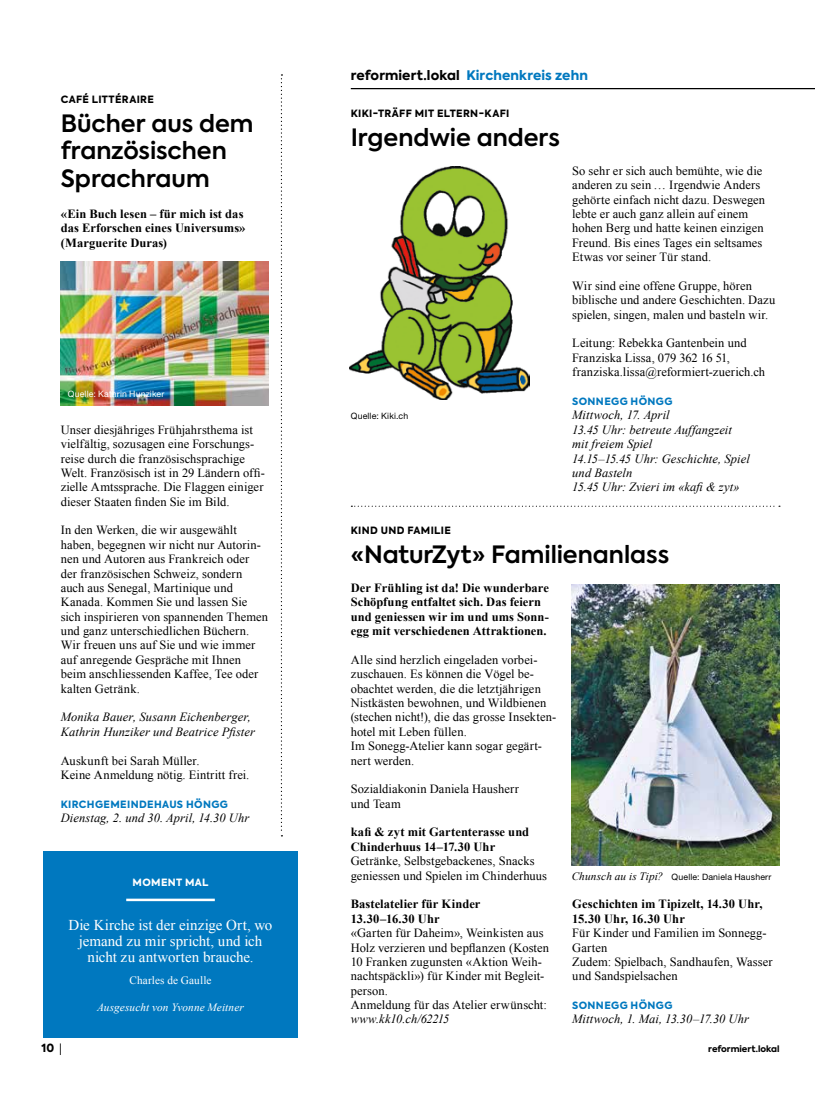
<style>
.page{position:relative;width:815px;height:1106px;background:#fff}
.page>*{position:absolute;margin:0;border:0;box-sizing:border-box;transform-origin:0 0}
.t1{font:600 23.75px/27.5px "Axiforma";color:#000}
.t2{font:15px/16.2px "Times New Roman";letter-spacing:-.005em;color:#fff;text-align:center}
.t3{font:800 13.12px "Axiforma";letter-spacing:.01em;color:#000}
.t4{font:12.5px/14.4px "Times New Roman";letter-spacing:.005em;color:#000}
.t5{font:700 12.5px/14.4px "Times New Roman";letter-spacing:.005em;color:#000}
.t6{font:italic 12.5px/14.4px "Times New Roman";letter-spacing:.005em;color:#000}
.t7{font:italic 12.5px "Times New Roman";letter-spacing:-.025em;color:#000}
.t8{font:italic 11.25px "Times New Roman";letter-spacing:.01em;color:#fff}
.t9{font:11.25px "Times New Roman";letter-spacing:.015em;color:#fff}
.t10{font:800 11.25px "Axiforma";color:#000}
.t11{font:800 10px "Axiforma";letter-spacing:.035em;color:#000}
.t12{font:800 10px "Axiforma";letter-spacing:.035em;color:#0078bf}
.t13{font:800 10px "Axiforma";letter-spacing:.04em;color:#fff}
.t14{font:8.75px "Helvetica Neue LT Pro";letter-spacing:.02em;color:#000}
.t15{font:8.75px "Helvetica Neue LT Pro";letter-spacing:.015em;color:#fff}
.t16{font:800 8.75px "Axiforma";color:#000}
.s1{color:#0078bf}
.s2{font-family:"Times New Roman";font-style:italic;font-size:11.25px}
</style>
<div class="page">
<hr style="left:351px;top:88px;width:464px;height:1px;background:#000">
<img style="left:61px;top:261px;width:207px;height:144px">
<div style="left:43px;top:850px;width:255px;height:187px;background:#0078bf"></div>
<hr style="left:126px;top:898px;width:89px;height:3px;background:#fff">
<svg style="left:281px;top:74px;width:1px;height:762px"></svg>
<svg style="left:351px;top:505px;width:429px;height:2px"></svg>
<img style="left:350px;top:166px;width:179px;height:234px">
<img style="left:572px;top:584px;width:207px;height:281px">
<p class="t11" style="left:61px;top:92px;width:95px">CAFÉ LITTÉRAIRE</p>
<h1 class="t1" style="left:61px;top:110px;width:194px">Bücher aus dem französischen<br>Sprachraum</h1>
<p class="t5" style="left:61px;top:206px;width:186px">«Ein Buch lesen – für mich ist das das Erforschen eines Universums» (Marguerite Duras)</p>
<p class="t15" style="left:68px;top:388px;width:98px">Quelle: Kathrin Hunziker</p>
<p class="t4" style="left:61px;top:422px;width:206px">Unser diesjähriges Frühjahrsthema ist vielfältig, sozusagen eine Forschungs&shy;reise durch die französischsprachige Welt. Französisch ist in 29 Ländern offi&shy;zielle Amtssprache. Die Flaggen einiger dieser Staaten finden Sie im Bild.</p>
<p class="t4" style="left:61px;top:523px;width:209px">In den Werken, die wir ausgewählt haben, begegnen wir nicht nur Autorin&shy;nen und Autoren aus Frankreich oder der französischen Schweiz, sondern auch aus Senegal, Martinique und Kanada. Kommen Sie und lassen Sie sich inspirieren von spannenden Themen und ganz unterschiedlichen Büchern.<br>Wir freuen uns auf Sie und wie immer auf anregende Gespräche mit Ihnen beim anschliessenden Kaffee, Tee oder kalten Getränk.</p>
<p class="t6" style="left:61px;top:709px;width:196px">Monika Bauer, Susann Eichenberger,<br>Kathrin Hunziker und Beatrice Pfister</p>
<p class="t4" style="left:61px;top:753px;width:190px">Auskunft bei Sarah Müller.<br>Keine Anmeldung nötig. Eintritt frei.</p>
<p class="t12" style="left:61px;top:797px;width:169px">KIRCHGEMEINDEHAUS HÖNGG</p>
<p class="t6" style="left:61px;top:810px;width:190px">Dienstag, 2. und 30. April, 14.30 Uhr</p>
<p class="t13" style="left:132px;top:875px;width:78px">MOMENT MAL</p>
<p class="t2" style="left:69px;top:916px;width:205px">Die Kirche ist der einzige Ort, wo jemand zu mir spricht, und ich nicht zu antworten brauche.</p>
<p class="t9" style="left:130px;top:973px;width:83px">Charles de Gaulle</p>
<p class="t8" style="left:97px;top:999px;width:148px">Ausgesucht von Yvonne Meitner</p>
<p class="t3" style="left:351px;top:67px;width:239px">reformiert.lokal <span class="s1">Kirchenkreis zehn</span></p>
<p class="t11" style="left:351px;top:107px;width:160px">KIKI-TRÄFF MIT ELTERN-KAFI</p>
<h1 class="t1" style="left:351px;top:124px;width:211px">Irgendwie anders</h1>
<p class="t14" style="left:351px;top:411px;width:59px">Quelle: Kiki.ch</p>
<p class="t4" style="left:572px;top:163px;width:194px">So sehr er sich auch bemühte, wie die anderen zu sein … Irgendwie Anders gehörte einfach nicht dazu. Deswegen lebte er auch ganz allein auf einem hohen Berg und hatte keinen einzigen Freund. Bis eines Tages ein seltsames Etwas vor seiner Tür stand.</p>
<p class="t4" style="left:572px;top:278px;width:205px">Wir sind eine offene Gruppe, hören biblische und andere Geschichten. Dazu spielen, singen, malen und basteln wir.</p>
<p class="t4" style="left:572px;top:336px;width:194px">Leitung: Rebekka Gantenbein und<br>Franziska Lissa, 079 362 16 51, franziska.lissa@reformiert-zuerich.ch</p>
<p class="t12" style="left:572px;top:394px;width:102px">SONNEGG HÖNGG</p>
<p class="t6" style="left:572px;top:408px;width:179px">Mittwoch, 17. April<br>13.45 Uhr: betreute Auffangzeit mit freiem Spiel<br>14.15–15.45 Uhr: Geschichte, Spiel und Basteln<br>15.45 Uhr: Zvieri im «kafi&amp; zyt»</p>
<p class="t11" style="left:351px;top:524px;width:102px">KIND UND FAMILIE</p>
<h1 class="t1" style="left:351px;top:541px;width:320px">«NaturZyt» Familienanlass</h1>
<p class="t5" style="left:351px;top:580px;width:200px">Der Frühling ist da! Die wunderbare Schöpfung entfaltet sich. Das feiern und geniessen wir im und ums Sonn&shy;egg mit verschiedenen Attraktionen.</p>
<p class="t4" style="left:351px;top:652px;width:207px">Alle sind herzlich eingeladen vorbei&shy;zuschauen. Es können die Vögel be&shy;obachtet werden, die die letztjährigen Nistkästen bewohnen, und Wildbienen (stechen nicht!), die das grosse Insekten&shy;hotel mit Leben füllen.<br>Im Sonegg-Atelier kann sogar gegärt&shy;nert werden.</p>
<p class="t4" style="left:351px;top:781px;width:170px">Sozialdiakonin Daniela Hausherr und Team</p>
<p class="t5" style="left:351px;top:824px;width:180px">kafi &amp; zyt mit Gartenterasse und<br>Chinderhuus 14–17.30 Uhr</p>
<p class="t4" style="left:351px;top:853px;width:198px">Getränke, Selbstgebackenes, Snacks geniessen und Spielen im Chinderhuus</p>
<p class="t5" style="left:351px;top:896px;width:131px">Bastelatelier für Kinder<br>13.30–16.30 Uhr</p>
<p class="t4" style="left:351px;top:925px;width:200px">«Garten für Daheim», Weinkisten aus<br>Holz verzieren und bepflanzen (Kosten<br>10 Franken zugunsten «Aktion Weih&shy;nachtspäckli») für Kinder mit Begleit&shy;person.<br>Anmeldung für das Atelier erwünscht:</p>
<p class="t7" style="left:351px;top:1010px;width:100px">www.kk10.ch/62215</p>
<p class="t14" style="left:572px;top:871px;width:201px"><span class="s2">Chunsch au is Tipi?</span> Quelle: Daniela Hausherr</p>
<p class="t5" style="left:572px;top:896px;width:192px">Geschichten im Tipizelt, 14.30 Uhr,<br>15.30 Uhr, 16.30 Uhr</p>
<p class="t4" style="left:572px;top:925px;width:202px">Für Kinder und Familien im Sonnegg-<br>Garten<br>Zudem: Spielbach, Sandhaufen, Wasser und Sandspielsachen</p>
<p class="t12" style="left:572px;top:998px;width:102px">SONNEGG HÖNGG</p>
<p class="t6" style="left:572px;top:1011px;width:178px">Mittwoch, 1. Mai, 13.30–17.30 Uhr</p>
<p class="t10" style="left:41px;top:1040px;width:22px">10 |</p>
<p class="t16" style="left:708px;top:1042px;width:73px">reformiert.lokal</p>
</div>
